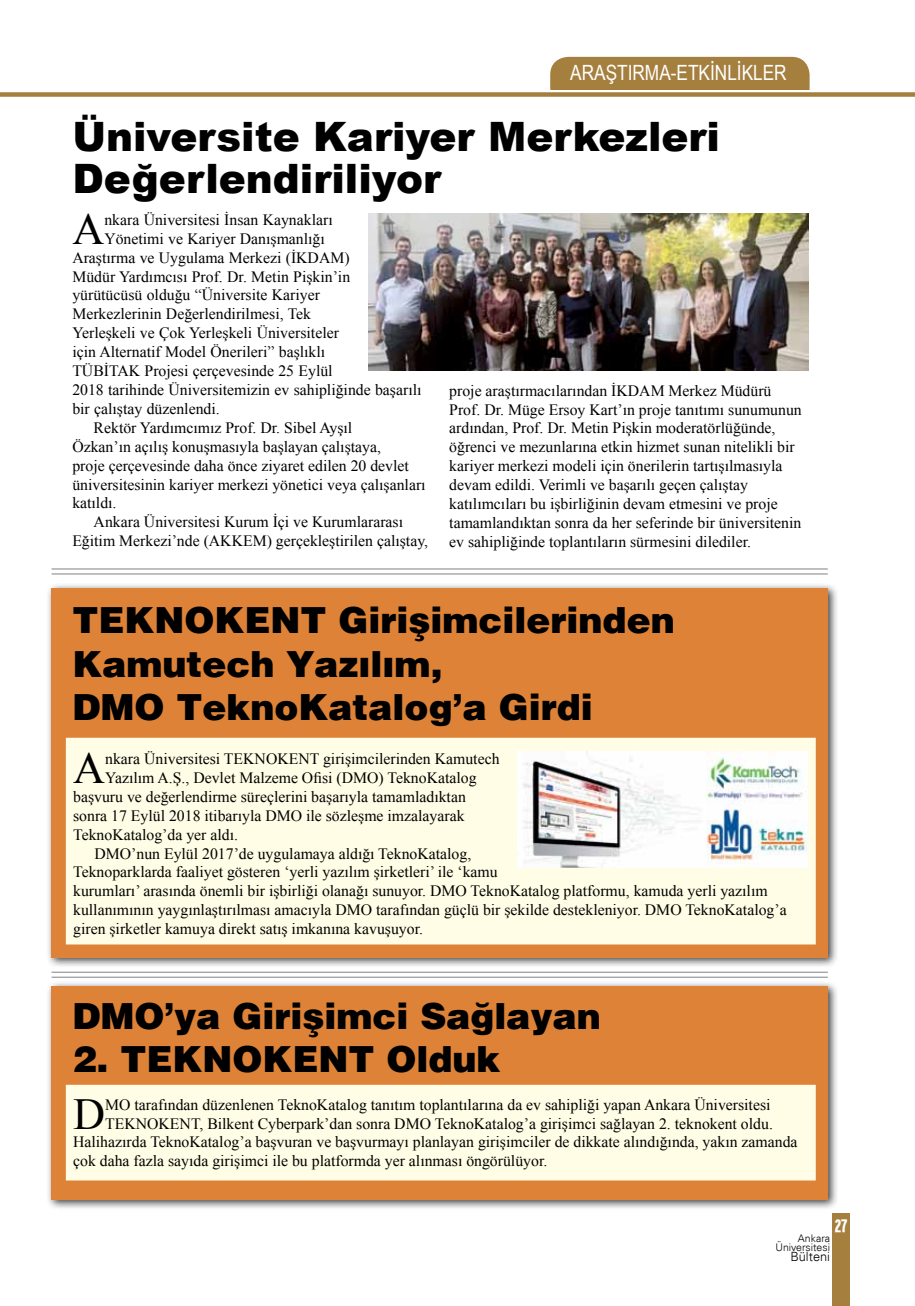
<style>
.page{position:relative;width:915px;height:1306px;background:#fff}
.page>*{position:absolute;margin:0;border:0;box-sizing:border-box;transform-origin:0 0}
.t1{font:44.25px "Times New Roman";color:#000}
.t2{font:900 40.5px/42px "Arial";color:#000}
.t3{font:900 36px/43.2px "Helvetica";color:#000}
.t4{font:21px "Arial Narrow";color:#fff}
.t5{font:18px "Interstate Black Compressed TR";color:#fff}
.t6{font:15.75px/18.9px "Times New Roman";color:#000}
.t7{font:300 12.75px "Univers LT Std 45";color:#000}
.t8{font:300 10.5px/9px "Univers LT Std 45";color:#000;text-align:right}
</style>
<div class="page">
<div style="left:550px;top:57px;width:259px;height:49px;background:#a57f3e;border-radius:18px"></div>
<div style="left:368px;top:90px;width:465px;height:17px;background:#fff"></div>
<div style="left:0;top:92px;width:914px;height:5px;background:#a57f3e"></div>
<div style="left:832px;top:1213px;width:17px;height:92px;background:#a57f3e"></div>
<img style="left:368px;top:214px;width:440px;height:156px">
<hr style="left:52px;top:568px;width:775px;height:1px;background:#808285">
<hr style="left:52px;top:573px;width:775px;height:1px;background:#808285">
<div style="left:46px;top:582px;width:792px;height:386px;background:#000;opacity:.75"></div>
<div style="left:52px;top:588px;width:775px;height:369px;background:#dd8237"></div>
<div style="left:66px;top:737px;width:749px;height:207px;background:#fffde5"></div>
<img style="left:517px;top:751px;width:290px;height:116px">
<div style="left:46px;top:980px;width:792px;height:231px;background:#000;opacity:.75"></div>
<div style="left:52px;top:985px;width:775px;height:214px;background:#dd8237"></div>
<div style="left:66px;top:1084px;width:749px;height:96px;background:#fffde5"></div>
<hr style="left:52px;top:971px;width:775px;height:1px;background:#808285">
<hr style="left:52px;top:976px;width:775px;height:1px;background:#808285">
<h3 class="t4" style="left:570px;top:61px;width:218px">ARAŞTIRMA-ETKİNLİKLER</h3>
<h2 class="t2" style="left:72px;top:116px;width:649px">Üniversite Kariyer Merkezleri<br>Değerlendiriliyor</h2>
<h1 class="t1" style="left:72px;top:203px;width:33px">A</h1>
<p class="t6" style="left:104px;top:210px;width:230px">nkara Üniversitesi İnsan Kaynakları</p>
<p class="t6" style="left:104px;top:229px;width:222px">Yönetimi ve Kariyer Danışmanlığı</p>
<p class="t6" style="left:72px;top:248px;width:279px">Araştırma ve Uygulama Merkezi (İKDAM)</p>
<p class="t6" style="left:72px;top:266px;width:279px">Müdür Yardımcısı Prof. Dr. Metin Pişkin’in</p>
<p class="t6" style="left:72px;top:285px;width:249px">yürütücüsü olduğu “Üniversite Kariyer</p>
<p class="t6" style="left:72px;top:304px;width:240px">Merkezlerinin Değerlendirilmesi, Tek</p>
<p class="t6" style="left:72px;top:323px;width:268px">Yerleşkeli ve Çok Yerleşkeli Üniversiteler</p>
<p class="t6" style="left:72px;top:342px;width:254px">için Alternatif Model Önerileri” başlıklı</p>
<p class="t6" style="left:72px;top:361px;width:262px">TÜBİTAK Projesi çerçevesinde 25 Eylül</p>
<p class="t6" style="left:72px;top:380px;width:350px">2018 tarihinde Üniversitemizin ev sahipliğinde başarılı</p>
<p class="t6" style="left:72px;top:399px;width:149px">bir çalıştay düzenlendi.</p>
<p class="t6" style="left:94px;top:418px;width:260px">Rektör Yardımcımız Prof. Dr. Sibel Ayşıl</p>
<p class="t6" style="left:72px;top:437px;width:310px">Özkan’ın açılış konuşmasıyla başlayan çalıştaya,</p>
<p class="t6" style="left:72px;top:455px;width:338px">proje çerçevesinde daha önce ziyaret edilen 20 devlet</p>
<p class="t6" style="left:72px;top:474px;width:354px">üniversitesinin kariyer merkezi yönetici veya çalışanları</p>
<p class="t6" style="left:72px;top:493px;width:46px">katıldı.</p>
<p class="t6" style="left:94px;top:512px;width:311px">Ankara Üniversitesi Kurum İçi ve Kurumlararası</p>
<p class="t6" style="left:72px;top:531px;width:357px">Eğitim Merkezi’nde (AKKEM) gerçekleştirilen çalıştay,</p>
<p class="t6" style="left:449px;top:380px;width:354px">proje araştırmacılarından İKDAM Merkez Müdürü Prof. Dr. Müge Ersoy Kart’ın proje tanıtımı sunumunun ardından, Prof. Dr. Metin Pişkin moderatörlüğünde, öğrenci ve mezunlarına etkin hizmet sunan nitelikli bir kariyer merkezi modeli için önerilerin tartışılmasıyla devam edildi. Verimli ve başarılı geçen çalıştay katılımcıları bu işbirliğinin devam etmesini ve proje tamamlandıktan sonra da her seferinde bir üniversitenin ev sahipliğinde toplantıların sürmesini dilediler.</p>
<h3 class="t3" style="left:72px;top:597px;width:603px">TEKNOKENT Girişimcilerinden<br>Kamutech Yazılım,<br>DMO TeknoKatalog’a Girdi</h3>
<h1 class="t1" style="left:73px;top:742px;width:33px">A</h1>
<p class="t6" style="left:105px;top:749px;width:396px">nkara Üniversitesi TEKNOKENT girişimcilerinden Kamutech</p>
<p class="t6" style="left:105px;top:768px;width:373px">Yazılım A.Ş., Devlet Malzeme Ofisi (DMO) TeknoKatalog</p>
<p class="t6" style="left:73px;top:786px;width:394px">başvuru ve değerlendirme süreçlerini başarıyla tamamladıktan</p>
<p class="t6" style="left:73px;top:805px;width:393px">sonra 17 Eylül 2018 itibarıyla DMO ile sözleşme imzalayarak</p>
<p class="t6" style="left:73px;top:824px;width:166px">TeknoKatalog’da yer aldı.</p>
<p class="t6" style="left:94px;top:843px;width:378px">DMO’nun Eylül 2017’de uygulamaya aldığı TeknoKatalog,</p>
<p class="t6" style="left:73px;top:862px;width:426px">Teknoparklarda faaliyet gösteren ‘yerli yazılım şirketleri’ ile ‘kamu</p>
<p class="t6" style="left:73px;top:881px;width:695px">kurumları’ arasında önemli bir işbirliği olanağı sunuyor. DMO TeknoKatalog platformu, kamuda yerli yazılım</p>
<p class="t6" style="left:73px;top:900px;width:714px">kullanımının yaygınlaştırılması amacıyla DMO tarafından güçlü bir şekilde destekleniyor. DMO TeknoKatalog’a</p>
<p class="t6" style="left:73px;top:919px;width:351px">giren şirketler kamuya direkt satış imkanına kavuşuyor.</p>
<h3 class="t3" style="left:72px;top:993px;width:529px">DMO’ya Girişimci Sağlayan</h3>
<h3 class="t3" style="left:72px;top:1036px;width:429px">2. TEKNOKENT Olduk</h3>
<h1 class="t1" style="left:73px;top:1088px;width:33px">D</h1>
<p class="t6" style="left:105px;top:1094px;width:666px">MO tarafından düzenlenen TeknoKatalog tanıtım toplantılarına da ev sahipliği yapan Ankara Üniversitesi</p>
<p class="t6" style="left:105px;top:1113px;width:669px">TEKNOKENT, Bilkent Cyberpark’dan sonra DMO TeknoKatalog’a girişimci sağlayan 2. teknokent oldu.</p>
<p class="t6" style="left:73px;top:1132px;width:725px">Halihazırda TeknoKatalog’a başvuran ve başvurmayı planlayan girişimciler de dikkate alındığında, yakın zamanda</p>
<p class="t6" style="left:73px;top:1151px;width:475px">çok daha fazla sayıda girişimci ile bu platformda yer alınması öngörülüyor.</p>
<p class="t5" style="left:834px;top:1215px;width:14px">27</p>
<p class="t8" style="left:775px;top:1233px;width:56px">Ankara<br>Üniversitesi</p>
<p class="t7" style="left:790px;top:1248px;width:41px">Bülteni</p>
</div>
